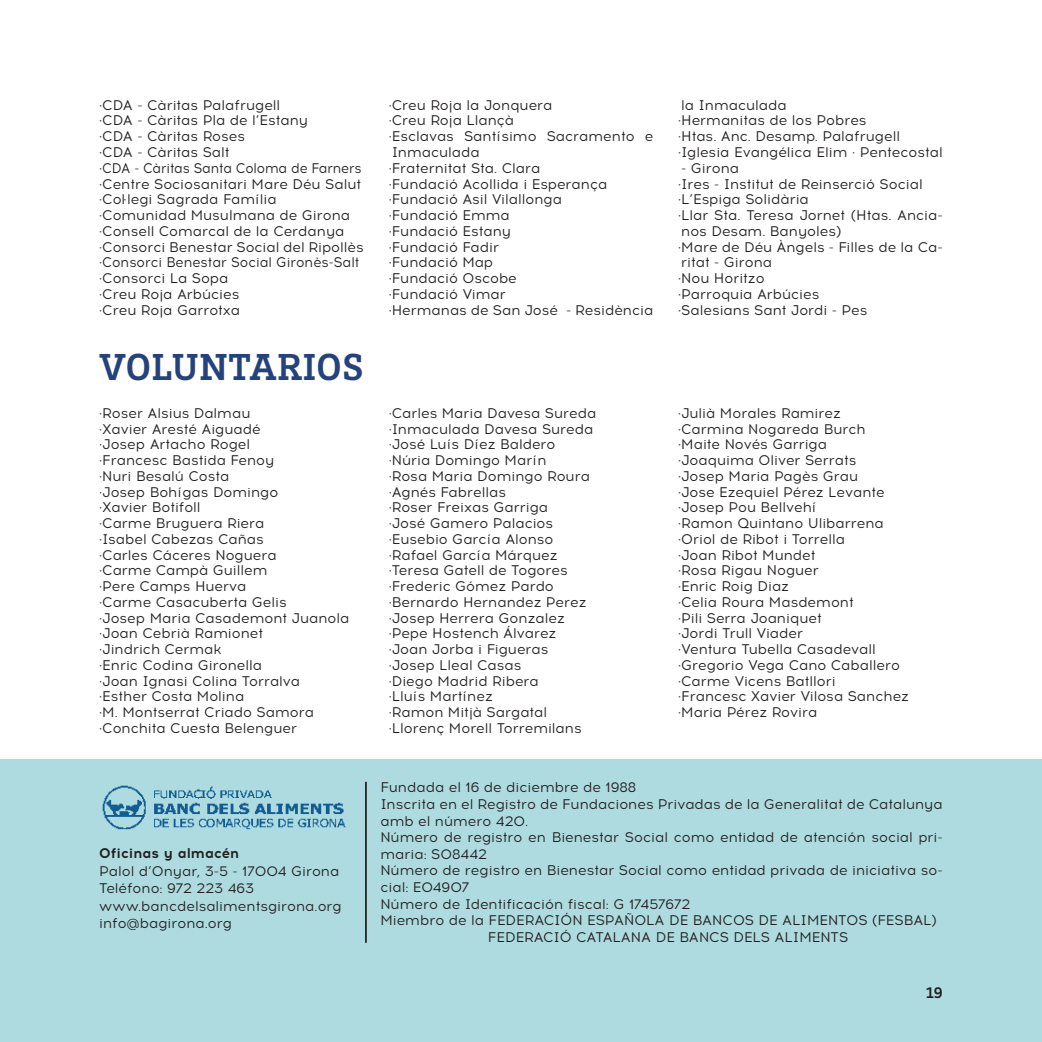
<style>
.page{position:relative;width:1042px;height:1042px;background:#fff}
.page>*{position:absolute;margin:0;border:0;box-sizing:border-box;transform-origin:0 0}
.t1{font:700 38.5px "Brix Slab";letter-spacing:.01em;color:#24427c}
.t2{font:700 15.75px "Brix Slab";color:#231f20}
.t3{font:14px/15.8px "Acrom";color:#231f20}
.t4{font:700 14px "Acrom";color:#231f20}
</style>
<div class="page">
<div style="left:0;top:759px;width:1042px;height:283px;background:#aedbe0"></div>
<img style="left:102px;top:785px;width:244px;height:45px">
<hr style="left:365px;top:782px;width:2px;height:161px;background:#231f20">
<p class="t3" style="left:99px;top:97px;width:266px">·CDA - Càritas Palafrugell<br>·CDA - Càritas Pla de l’Estany<br>·CDA - Càritas Roses<br>·CDA - Càritas Salt<br>· CDA - Càritas Santa Coloma de Farners · Centre Sociosanitari Mare Déu Salut ·Col·legi Sagrada Família<br>· Comunidad Musulmana de Girona<br>· Consell Comarcal de la Cerdanya<br>· Consorci Benestar Social del Ripollès · Consorci Benestar Social Gironès-Salt ·Consorci La Sopa<br>·Creu Roja Arbúcies<br>·Creu Roja Garrotxa</p>
<p class="t3" style="left:389px;top:97px;width:266px">·Creu Roja la Jonquera<br>·Creu Roja Llançà<br>· Esclavas Santísimo Sacramento e<br>Inmaculada<br>·Fraternitat Sta. Clara<br>·Fundació Acollida i Esperança ·Fundació Asil Vilallonga<br>·Fundació Emma<br>·Fundació Estany<br>·Fundació Fadir<br>·Fundació Map<br>·Fundació Oscobe<br>·Fundació Vimar<br>· Hermanas de San José - Residència</p>
<p class="t3" style="left:678px;top:97px;width:266px">la Inmaculada<br>·Hermanitas de los Pobres<br>·Htas. Anc. Desamp. Palafrugell<br>· Iglesia Evangélica Elim · Pentecostal</p>
<p class="t3" style="left:678px;top:160px;width:266px">- Girona<br>· Ires - Institut de Reinserció Social ·L’Espiga Solidària<br>· Llar Sta. Teresa Jornet (Htas. Ancia&shy;nos Desam. Banyoles)<br>· Mare de Déu Àngels - Filles de la Ca&shy;ritat - Girona<br>·Nou Horitzo<br>·Parroquia Arbúcies<br>·Salesians Sant Jordi - Pes</p>
<h1 class="t1" style="left:99px;top:344px;width:265px">VOLUNTARIOS</h1>
<p class="t3" style="left:99px;top:405px;width:252px">·Roser Alsius Dalmau<br>·Xavier Aresté Aiguadé<br>·Josep Artacho Rogel<br>·Francesc Bastida Fenoy<br>·Nuri Besalú Costa<br>·Josep Bohígas Domingo<br>·Xavier Botifoll<br>·Carme Bruguera Riera<br>·Isabel Cabezas Cañas<br>·Carles Cáceres Noguera<br>·Carme Campà Guillem<br>·Pere Camps Huerva<br>·Carme Casacuberta Gelis<br>·Josep Maria Casademont Juanola ·Joan Cebrià Ramionet<br>·Jindrich Cermak<br>·Enric Codina Gironella<br>·Joan Ignasi Colina Torralva ·Esther Costa Molina<br>·M. Montserrat Criado Samora ·Conchita Cuesta Belenguer</p>
<p class="t3" style="left:389px;top:405px;width:209px">·Carles Maria Davesa Sureda ·Inmaculada Davesa Sureda ·José Luís Díez Baldero ·Núria Domingo Marín<br>·Rosa Maria Domingo Roura ·Agnés Fabrellas<br>·Roser Freixas Garriga<br>·José Gamero Palacios ·Eusebio García Alonso ·Rafael García Márquez ·Teresa Gatell de Togores ·Frederic Gómez Pardo ·Bernardo Hernandez Perez ·Josep Herrera Gonzalez ·Pepe Hostench Álvarez ·Joan Jorba i Figueras ·Josep Lleal Casas<br>·Diego Madrid Ribera<br>·Lluís Martínez<br>·Ramon Mitjà Sargatal ·Llorenç Morell Torremilans</p>
<p class="t3" style="left:678px;top:405px;width:232px">·Julià Morales Ramirez ·Carmina Nogareda Burch ·Maite Novés Garriga<br>·Joaquima Oliver Serrats<br>·Josep Maria Pagès Grau<br>·Jose Ezequiel Pérez Levante ·Josep Pou Bellvehí<br>·Ramon Quintano Ulibarrena ·Oriol de Ribot i Torrella<br>·Joan Ribot Mundet<br>·Rosa Rigau Noguer<br>·Enric Roig Diaz<br>·Celia Roura Masdemont<br>·Pili Serra Joaniquet<br>·Jordi Trull Viader<br>·Ventura Tubella Casadevall ·Gregorio Vega Cano Caballero ·Carme Vicens Batllori<br>·Francesc Xavier Vilosa Sanchez ·Maria Pérez Rovira</p>
<p class="t4" style="left:99px;top:846px;width:142px">Oficinas y almacén</p>
<p class="t3" style="left:99px;top:862px;width:244px;line-height:17.5px">Palol d’Onyar, 3-5 - 17004 Girona<br>Teléfono: 972 223 463 www.bancdelsalimentsgirona.org info@bagirona.org</p>
<p class="t3" style="left:380px;top:780px;width:257px">Fundada el 16 de diciembre de 1988</p>
<p class="t3" style="left:380px;top:796px;width:564px">Inscrita en el Registro de Fundaciones Privadas de la Generalitat de Catalunya</p>
<p class="t3" style="left:380px;top:813px;width:149px">amb el número 420.</p>
<p class="t3" style="left:380px;top:829px;width:564px">Número de registro en Bienestar Social como entidad de atención social pri-</p>
<p class="t3" style="left:380px;top:846px;width:108px">maria: S08442</p>
<p class="t3" style="left:380px;top:863px;width:564px">Número de registro en Bienestar Social como entidad privada de iniciativa so-</p>
<p class="t3" style="left:380px;top:879px;width:91px">cial: E04907</p>
<p class="t3" style="left:380px;top:896px;width:312px">Número de Identificación fiscal: G 17457672</p>
<p class="t3" style="left:380px;top:913px;width:558px">Miembro de la FEDERACIÓN ESPAÑOLA DE BANCOS DE ALIMENTOS (FESBAL)</p>
<p class="t3" style="left:488px;top:929px;width:362px">FEDERACIÓ CATALANA DE BANCS DELS ALIMENTS</p>
<p class="t2" style="left:926px;top:983px;width:18px">19</p>
</div>
